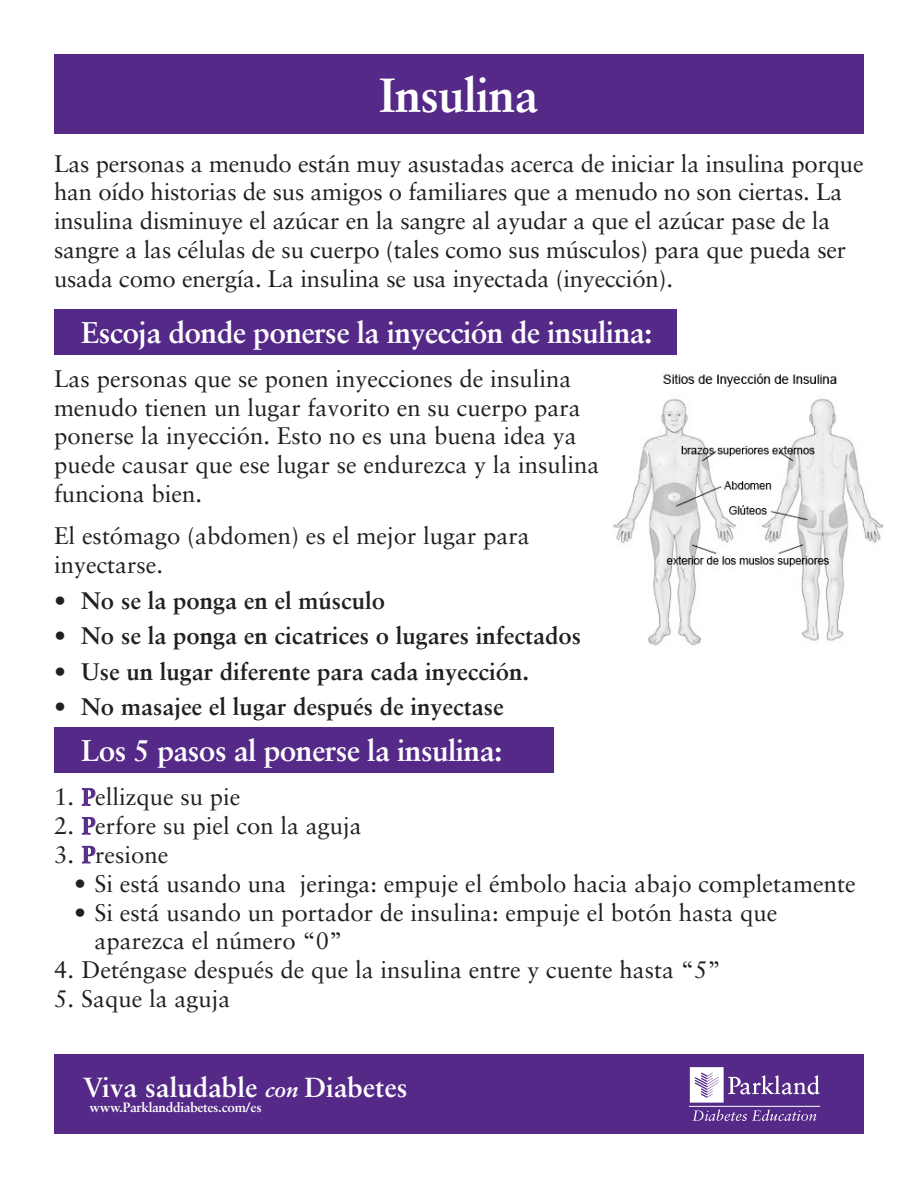
<style>
.page{position:relative;width:918px;height:1188px;background:#fff}
.page>*{position:absolute;margin:0;border:0;box-sizing:border-box;transform-origin:0 0}
.t1{font:700 48px "Sabon LT Pro";letter-spacing:-.02em;color:#fff}
.t2{font:700 30px "Sabon LT Pro";letter-spacing:-.02em;color:#fff}
.t3{font:700 27.6px "Sabon LT Pro";color:#fff}
.t4{font:24px/28.8px "Sabon LT Pro";color:#231f20}
.t5{font:700 24px "Sabon LT Pro";color:#231f20}
.t6{font:700 13.5px "Sabon LT Pro";letter-spacing:-.02em;color:#fff}
.s1{font-weight:700;color:#552988}
.s2{font-style:italic;font-size:21.6px}
</style>
<div class="page">
<div style="left:54px;top:54px;width:810px;height:80px;background:#552988"></div>
<div style="left:54px;top:1054px;width:810px;height:80px;background:#552988"></div>
<hr style="left:689px;top:1106px;width:131px;height:1px;background:#fff">
<svg style="left:693px;top:1109px;width:123px;height:12px"></svg>
<svg style="left:690px;top:1067px;width:130px;height:36px"></svg>
<div style="left:54px;top:309px;width:622px;height:45px;background:#552988"></div>
<div style="left:54px;top:727px;width:500px;height:46px;background:#552988"></div>
<svg style="left:82px;top:788px;width:14px;height:18px"></svg>
<svg style="left:82px;top:817px;width:14px;height:18px"></svg>
<svg style="left:82px;top:846px;width:14px;height:18px"></svg>
<img style="left:613px;top:373px;width:271px;height:273px">
<h1 class="t1" style="left:380px;top:65px;width:160px">Insulina</h1>
<p class="t4" style="left:54px;top:148px;width:811px">Las personas a menudo están muy asustadas acerca de iniciar la insulina porque han oído historias de sus amigos o familiares que a menudo no son ciertas. La insulina disminuye el azúcar en la sangre al ayudar a que el azúcar pase de la sangre a las células de su cuerpo (tales como sus músculos) para que pueda ser usada como energía. La insulina se usa inyectada (inyección).</p>
<p class="t2" style="left:81px;top:314px;width:573px">Escoja donde ponerse la inyección de insulina:</p>
<p class="t4" style="left:54px;top:363px;width:547px">Las personas que se ponen inyecciones de insulina menudo tienen un lugar favorito en su cuerpo para ponerse la inyección. Esto no es una buena idea ya puede causar que ese lugar se endurezca y la insulina funciona bien.</p>
<p class="t4" style="left:54px;top:521px;width:477px">El estómago (abdomen) es el mejor lugar para inyectarse.</p>
<p class="t5" style="left:54px;top:585px;width:333px">• No se la ponga en el músculo</p>
<p class="t5" style="left:54px;top:621px;width:529px">• No se la ponga en cicatrices o lugares infectados</p>
<p class="t5" style="left:54px;top:656px;width:477px">• Use un lugar diferente para cada inyección.</p>
<p class="t5" style="left:54px;top:692px;width:451px">• No masajee el lugar después de inyectase</p>
<p class="t2" style="left:81px;top:732px;width:423px">Los 5 pasos al ponerse la insulina:</p>
<p class="t4" style="left:54px;top:782px;width:188px">1. <span class="s1">P</span>ellizque su pie</p>
<p class="t4" style="left:54px;top:811px;width:309px">2. <span class="s1">P</span>erfore su piel con la aguja</p>
<p class="t4" style="left:54px;top:840px;width:116px">3. <span class="s1">P</span>resione</p>
<p class="t4" style="left:74px;top:868px;width:783px">• Si está usando una jeringa: empuje el émbolo hacia abajo completamente</p>
<p class="t4" style="left:95px;top:897px;width:684px;text-indent:-20px">• Si está usando un portador de insulina: empuje el botón hasta que aparezca el número “0”</p>
<p class="t4" style="left:54px;top:955px;width:668px">4. Deténgase después de que la insulina entre y cuente hasta “5”</p>
<p class="t4" style="left:54px;top:984px;width:178px">5. Saque la aguja</p>
<p class="t3" style="left:83px;top:1071px;width:326px">Viva saludable <span class="s2">con</span> Diabetes</p>
<p class="t6" style="left:90px;top:1099px;width:174px">www.Parklanddiabetes.com/es</p>
</div>
